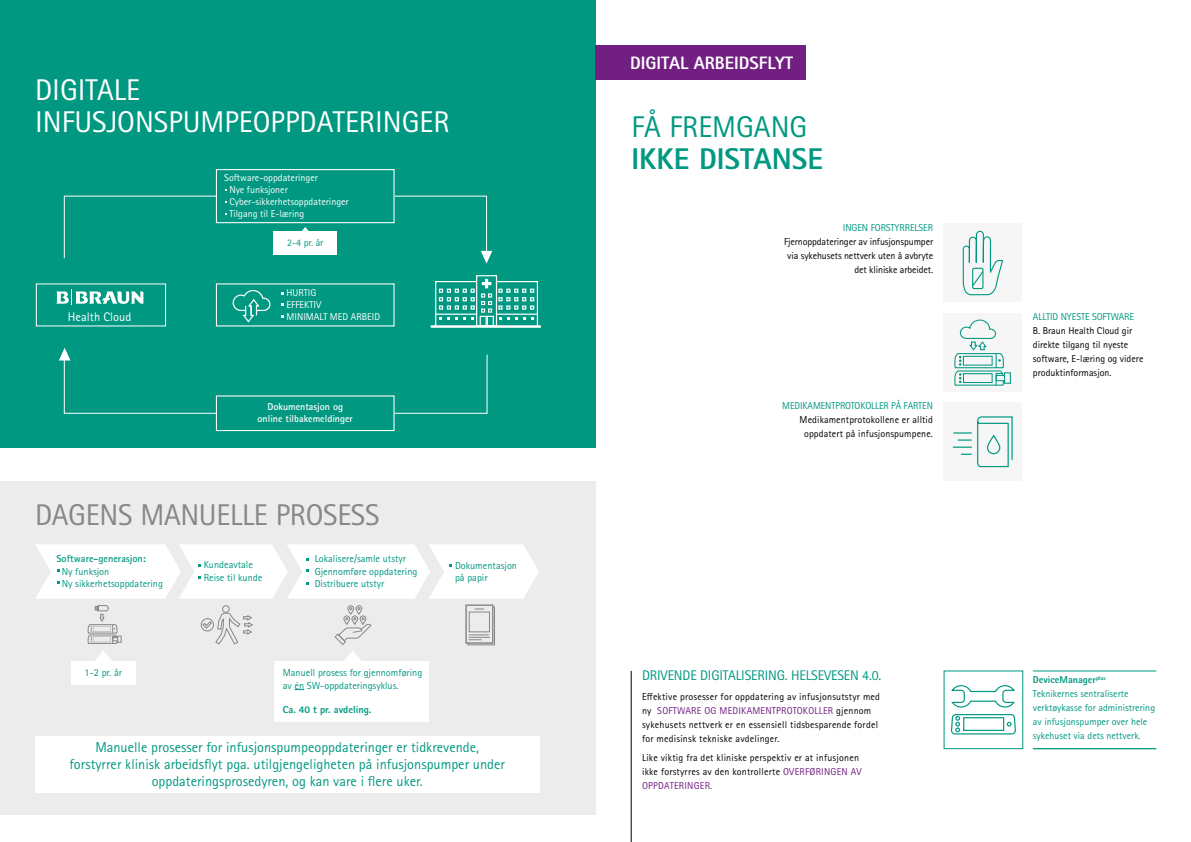
<style>
.page{position:relative;width:1191px;height:842px;background:#fff}
.page>*{position:absolute;margin:0;border:0;box-sizing:border-box;transform-origin:0 0}
.Headline{font:30px/32px "Rotis Sans Serif Pro";color:#fff}
.Headline-2{font:800 30px/32px "Rotis Sans Serif Pro";color:#009881}
.Headline-3{font:30px "Rotis Sans Serif Pro";letter-spacing:-.01em;color:#878786}
.t1{font:800 18px "Rotis Sans Serif Pro";color:#fff}
.t2{font:14.3px/17.2px "Rotis Sans Serif Pro";color:#009881;text-align:center}
.t3{font:14px "Rotis Sans Serif Pro";letter-spacing:-.01em;color:#009881}
.t4{font:12.5px "Rotis Sans Serif Pro";color:#fff}
.t5{font:10.2px/12.3px "Rotis Sans Serif Pro";color:#009881}
.t6{font:800 10.2px "Rotis Sans Serif Pro";color:#009881}
.t7{font:10px/14px "Rotis Sans Serif Pro";letter-spacing:.02em;color:#000}
.t8{font:10px/14px "Rotis Sans Serif Pro";color:#009881}
.t9{font:10px/12px "Rotis Sans Serif Pro";color:#fff}
.t10{font:10px/14px "Rotis Sans Serif Pro";letter-spacing:-.01em;color:#000;text-align:right}
.t11{font:10px/14px "Rotis Sans Serif Pro";color:#000}
.t12{font:700 10px/12px "Rotis Sans Serif Pro";color:#fff;text-align:center}
.s1{font-weight:700}
.s2{font-weight:400}
.s3{color:#009881}
.s4{color:#712082}
.s5{font-weight:800}
</style>
<div class="page">
<div style="left:0;top:0;width:595px;height:447px;background:#009881"></div>
<div style="left:0;top:481px;width:595px;height:334px;background:#ececed"></div>
<svg style="left:63px;top:195px;width:154px;height:64px"></svg>
<svg style="left:394px;top:354px;width:94px;height:60px"></svg>
<svg style="left:394px;top:195px;width:98px;height:69px"></svg>
<div style="left:274px;top:231px;width:63px;height:24px;background:#fff"></div>
<svg style="left:302px;top:227px;width:7px;height:4px"></svg>
<div style="left:216px;top:169px;width:178px;height:54px;border:1px solid #fff"></div>
<div style="left:216px;top:395px;width:178px;height:36px;border:1px solid #fff"></div>
<div style="left:476px;top:275px;width:21px;height:52px;border:1px solid #fff"></div>
<svg style="left:435px;top:279px;width:103px;height:46px"></svg>
<hr style="left:431px;top:325px;width:110px;height:3px;background:#fff">
<svg style="left:232px;top:290px;width:39px;height:33px"></svg>
<svg style="left:59px;top:348px;width:158px;height:66px"></svg>
<svg style="left:56px;top:290px;width:87px;height:15px"></svg>
<div style="left:943px;top:224px;width:79px;height:78px;background:#f6f6f6"></div>
<svg style="left:962px;top:230px;width:41px;height:66px"></svg>
<div style="left:943px;top:313px;width:78px;height:79px;background:#f6f6f6"></div>
<div style="left:1004px;top:372px;width:7px;height:12px;border:1px solid #009881"></div>
<svg style="left:954px;top:319px;width:51px;height:67px"></svg>
<hr style="left:631px;top:671px;width:1px;height:171px;background:#000">
<div style="left:943px;top:402px;width:78px;height:79px;background:#f6f6f6"></div>
<svg style="left:952px;top:416px;width:61px;height:52px"></svg>
<hr style="left:1033px;top:670px;width:123px;height:1px;background:#009881">
<hr style="left:1033px;top:748px;width:123px;height:1px;background:#009881">
<svg style="left:950px;top:685px;width:66px;height:50px"></svg>
<div style="left:963px;top:717px;width:41px;height:14px;border:1px solid #009a83"></div>
<div style="left:595px;top:45px;width:210px;height:34px;background:#712082"></div>
<div style="left:274px;top:661px;width:155px;height:61px;background:#fff"></div>
<div style="left:71px;top:661px;width:65px;height:24px;background:#fff"></div>
<svg style="left:95px;top:651px;width:17px;height:10px"></svg>
<div style="left:35px;top:736px;width:504px;height:57px;background:#fff"></div>
<svg style="left:36px;top:544px;width:503px;height:55px"></svg>
<svg style="left:87px;top:605px;width:35px;height:39px"></svg>
<div style="left:222px;top:605px;width:7px;height:8px;border:1px solid #878786;border-radius:50%"></div>
<div style="left:201px;top:618px;width:13px;height:13px;border:1px solid #878786;border-radius:50%"></div>
<svg style="left:202px;top:612px;width:51px;height:33px"></svg>
<svg style="left:334px;top:605px;width:38px;height:56px"></svg>
<div style="left:466px;top:605px;width:27px;height:38px;border:1px solid #878786"></div>
<svg style="left:467px;top:606px;width:28px;height:40px"></svg>
<div style="left:469px;top:612px;width:21px;height:20px;border:1px solid #878786"></div>
<p class="Headline" style="left:35px;top:74px;width:416px">DIGITALE<br>INFUSJONSPUMPEOPPDATERINGER</p>
<p class="t9" style="left:229px;top:172px;width:121px;text-indent:-5px">Software-oppdateringer<br>Nye funksjoner<br>Cyber-sikkerhetsoppdateringer<br>Tilgang til E-læring</p>
<p class="t8" style="left:287px;top:236px;width:38px">2-4 pr. år</p>
<p class="t9" style="left:286px;top:287px;width:37px">HURTIG<br>EFFEKTIV</p>
<p class="t4" style="left:68px;top:310px;width:65px">Health Cloud</p>
<p class="t9" style="left:286px;top:311px;width:95px">MINIMALT MED ARBEID</p>
<p class="t12" style="left:258px;top:401px;width:97px">Dokumentasjon og online tilbakemeldinger</p>
<p class="Headline-3" style="left:35px;top:497px;width:346px">DAGENS MANUELLE PROSESS</p>
<p class="t5" style="left:62px;top:553px;width:103px;text-indent:-5px"><span class="s1">Software-generasjon:<br></span>Ny funksjon<br>Ny sikkerhetsoppdatering</p>
<p class="t5" style="left:204px;top:559px;width:60px">Kundeavtale<br>Reise til kunde</p>
<p class="t5" style="left:315px;top:553px;width:104px">Lokalisere/samle utstyr<br>Gjennomføre oppdatering<br>Distribuere utstyr</p>
<p class="t5" style="left:455px;top:559px;width:64px">Dokumentasjon på papir</p>
<p class="t5" style="left:85px;top:667px;width:39px">1-2 pr. år</p>
<p class="t5" style="left:283px;top:667px;width:141px">Manuell prosess for gjennomføring av én SW-oppdateringsyklus.</p>
<p class="t6" style="left:283px;top:703px;width:90px">Ca. 40 t pr. avdeling.</p>
<p class="t2" style="left:69px;top:739px;width:437px">Manuelle prosesser for infusjonspumpeoppdateringer er tidkrevende, forstyrrer klinisk arbeids-yt pga. utilgjengeligheten på infusjonspumper under oppdateringsprosedyren, og kan vare i -ere uker.</p>
<p class="t1" style="left:630px;top:51px;width:165px">DIGITAL ARBEIDSFLYT</p>
<p class="Headline-2" style="left:631px;top:110px;width:193px"><span class="s2">FÅ FREMGANG<br></span>IKKE DISTANSE</p>
<p class="t8" style="left:843px;top:220px;width:92px">INGEN FORSTYRRELSER</p>
<p class="t10" style="left:784px;top:234px;width:151px">Fjernoppdateringer av infusjonspumper via sykehusets nettverk uten å avbryte det kliniske arbeidet.</p>
<p class="t7" style="left:782px;top:399px;width:152px;text-align:right"><span class="s3">MEDIKAMENTPROTOKOLLER PÅ FARTEN<br></span>Medikamentprotokollene er alltid oppdatert på infusjonspumpene.</p>
<p class="t3" style="left:642px;top:667px;width:241px">DRIVENDE DIGITALISERING. HELSEVESEN 4.0.</p>
<p class="t7" style="left:642px;top:689px;width:239px">Effektive prosesser for oppdatering av infusjonsutstyr med ny <span class="s4">SOFTWARE OG MEDIKAMENTPROTOKOLLER</span> gjennom sykehusets nettverk er en essensiell tidsbesparende fordel for medisinsk tekniske avdelinger.</p>
<p class="t7" style="left:642px;top:751px;width:221px">Like viktig fra det kliniske perspektiv er at infusjonen ikke forstyrres av den kontrollerte <span class="s4">OVERFØRINGEN AV<br>OPPDATERINGER.</span></p>
<p class="t8" style="left:1033px;top:310px;width:103px">ALLTID NYESTE SOFTWARE</p>
<p class="t11" style="left:1033px;top:324px;width:112px">B. Braun Health Cloud gir direkte tilgang til nyeste software, E-læring og videre produktinformasjon.</p>
<p class="t8" style="left:1033px;top:673px;width:124px"><span class="s5">DeviceManager</span><sup>plus<br></sup>Teknikernes sentraliserte verktøykasse for administrering av infusjonspumper over hele sykehuset via dets nettverk.</p>
</div>
